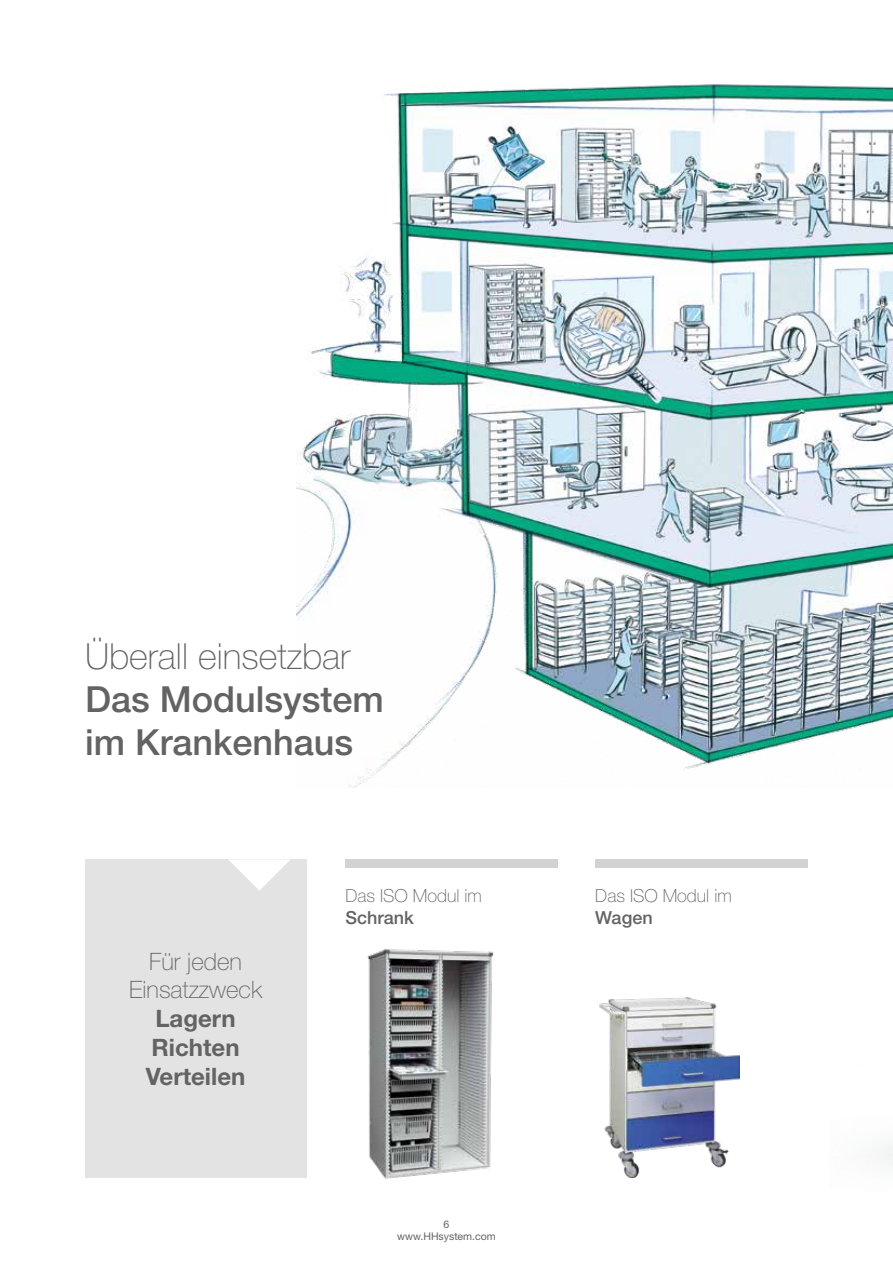
<style>
.page{position:relative;width:893px;height:1263px;background:#fff}
.page>*{position:absolute;margin:0;border:0;box-sizing:border-box;transform-origin:0 0}
.t1{font:500 36px/43.2px "Helvetica Neue LT Std";color:#646363}
.t2{font:100 36px "Helvetica Neue LT Std";color:#646363}
.t3{font:700 24px/28.8px "Helvetica Neue LT Std";color:#646363;text-align:center}
.t4{font:100 24px/28.8px "Helvetica Neue LT Std";color:#646363;text-align:center}
.t5{font:100 18px "Helvetica Neue LT Std";color:#646363}
.t6{font:500 18px "Helvetica Neue LT Std";color:#646363}
.t7{font:10.5px/12px "Helvetica Neue LT Std";color:#646363;text-align:center}
</style>
<div class="page">
<img style="left:297px;top:84px;width:596px;height:703px">
<div style="left:345px;top:859px;width:213px;height:9px;background:#d2d2d2"></div>
<div style="left:595px;top:859px;width:213px;height:9px;background:#d2d2d2"></div>
<img style="left:600px;top:997px;width:139px;height:181px">
<img style="left:367px;top:948px;width:127px;height:231px">
<div style="left:85px;top:859px;width:221px;height:319px;background:#e3e3e3"></div>
<svg style="left:229px;top:859px;width:61px;height:32px"></svg>
<p class="t2" style="left:85px;top:635px;width:267px">Überall einsetzbar</p>
<p class="t1" style="left:85px;top:677px;width:300px">Das Modulsystem im Krankenhaus</p>
<p class="t4" style="left:129px;top:947px;width:135px">Für jeden<br>Einsatzzweck</p>
<p class="t3" style="left:146px;top:1004px;width:101px">Lagern<br>Richten<br>Verteilen</p>
<p class="t5" style="left:345px;top:885px;width:138px">Das ISO Modul im</p>
<p class="t6" style="left:345px;top:906px;width:70px">Schrank</p>
<p class="t7" style="left:397px;top:1218px;width:100px">6 www.HHsystem.com</p>
<p class="t5" style="left:595px;top:885px;width:138px">Das ISO Modul im</p>
<p class="t6" style="left:595px;top:906px;width:59px">Wagen</p>
</div>
